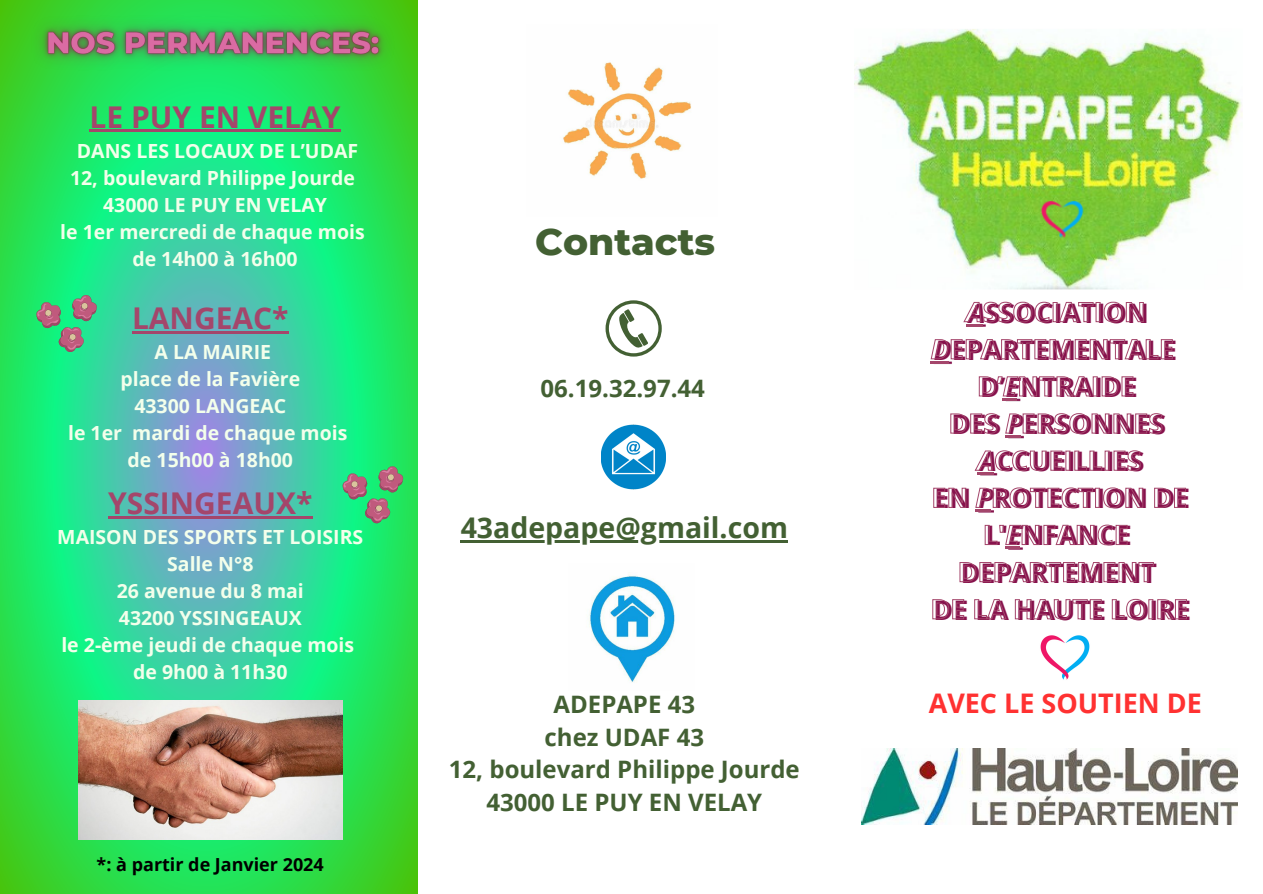
<style>
.page{position:relative;width:1263px;height:894px;background:#fff}
.page>*{position:absolute;margin:0;border:0;box-sizing:border-box;transform-origin:0 0}
.t1{font:800 37.65px "Montserrat";color:#436033}
.t2{font:700 30px "Open Sans";color:#a4466b}
.t3{font:700 28.5px "Open Sans";color:#436033}
.t4{font:700 27px "Open Sans";color:#ff3131}
.t5{font:700 26.85px/37px "Open Sans";color:#87124d;text-align:center}
.t6{font:700 24px/32.5px "Open Sans";color:#436033;text-align:center}
.t7{font:700 19.5px "Open Sans";color:#f3ffeb}
.t8{font:700 18px "Open Sans";color:#000}
.s1{font-style:italic}
</style>
<div class="page">
<img style="left:0;top:0;width:1243px;height:893px">
<svg style="left:964px;top:302px;width:180px;height:24px"></svg>
<svg style="left:930px;top:339px;width:243px;height:24px"></svg>
<svg style="left:979px;top:376px;width:154px;height:24px"></svg>
<svg style="left:950px;top:413px;width:47px;height:20px"></svg>
<svg style="left:1005px;top:413px;width:157px;height:24px"></svg>
<svg style="left:975px;top:450px;width:166px;height:24px"></svg>
<svg style="left:933px;top:488px;width:33px;height:19px"></svg>
<svg style="left:975px;top:487px;width:211px;height:24px"></svg>
<hr style="left:1005px;top:546px;width:15px;height:3px;background:#a4466b">
<svg style="left:985px;top:524px;width:142px;height:21px"></svg>
<svg style="left:960px;top:562px;width:194px;height:20px"></svg>
<svg style="left:932px;top:599px;width:255px;height:20px"></svg>
<hr style="left:461px;top:540px;width:327px;height:2px;background:#436033">
<p class="t2" style="left:90px;top:95px;width:253px">LE PUY EN VELAY</p>
<p class="t7" style="left:77px;top:137px;width:283px">DANS LES LOCAUX DE L’UDAF</p>
<p class="t7" style="left:70px;top:164px;width:286px">12, boulevard Philippe Jourde</p>
<p class="t7" style="left:103px;top:191px;width:225px">43000 LE PUY EN VELAY</p>
<p class="t7" style="left:60px;top:218px;width:306px">le 1er mercredi de chaque mois</p>
<p class="t7" style="left:132px;top:245px;width:167px">de 14h00 à 16h00</p>
<p class="t2" style="left:132px;top:297px;width:158px">LANGEAC*</p>
<p class="t7" style="left:155px;top:338px;width:118px">A LA MAIRIE</p>
<p class="t7" style="left:120px;top:365px;width:181px">place de la Favière</p>
<p class="t7" style="left:134px;top:392px;width:153px">43300 LANGEAC</p>
<p class="t7" style="left:68px;top:419px;width:281px">le 1er mardi de chaque mois</p>
<p class="t7" style="left:128px;top:446px;width:167px">de 15h00 à 18h00</p>
<p class="t2" style="left:108px;top:481px;width:206px">YSSINGEAUX*</p>
<p class="t7" style="left:57px;top:523px;width:307px">MAISON DES SPORTS ET LOISIRS</p>
<p class="t7" style="left:167px;top:550px;width:88px">Salle N°8</p>
<p class="t7" style="left:117px;top:577px;width:189px">26 avenue du 8 mai</p>
<p class="t7" style="left:119px;top:604px;width:184px">43200 YSSINGEAUX</p>
<p class="t7" style="left:61px;top:631px;width:294px">le 2-ème jeudi de chaque mois</p>
<p class="t7" style="left:133px;top:658px;width:156px">de 9h00 à 11h30</p>
<p class="t8" style="left:97px;top:851px;width:229px">*: à partir de Janvier 2024</p>
<p class="t1" style="left:535px;top:218px;width:181px">Contacts</p>
<p class="t6" style="left:541px;top:371px;width:166px">06.19.32.97.44</p>
<p class="t3" style="left:461px;top:507px;width:329px">43adepape@gmail.com</p>
<p class="t6" style="left:554px;top:687px;width:143px">ADEPAPE 43</p>
<p class="t6" style="left:545px;top:720px;width:161px">chez UDAF 43</p>
<p class="t6" style="left:449px;top:752px;width:352px">12, boulevard Philippe Jourde<br>43000 LE PUY EN VELAY</p>
<p class="t5" style="left:969px;top:293px;width:181px"><span class="s1">A</span>SSOCIATION</p>
<p class="t5" style="left:934px;top:330px;width:245px"><span class="s1">D</span>EPARTEMENTALE</p>
<p class="t5" style="left:980px;top:368px;width:159px">D’<span class="s1">E</span>NTRAIDE</p>
<p class="t5" style="left:952px;top:405px;width:216px">DES <span class="s1">P</span>ERSONNES</p>
<p class="t5" style="left:980px;top:442px;width:166px"><span class="s1">A</span>CCUEILLIES</p>
<p class="t5" style="left:934px;top:479px;width:257px">EN <span class="s1">P</span>ROTECTION DE<br>L'<span class="s1">E</span>NFANCE</p>
<p class="t5" style="left:961px;top:553px;width:198px">DEPARTEMENT</p>
<p class="t5" style="left:934px;top:590px;width:259px">DE LA HAUTE LOIRE</p>
<p class="t4" style="left:929px;top:684px;width:275px">AVEC LE SOUTIEN DE</p>
</div>
